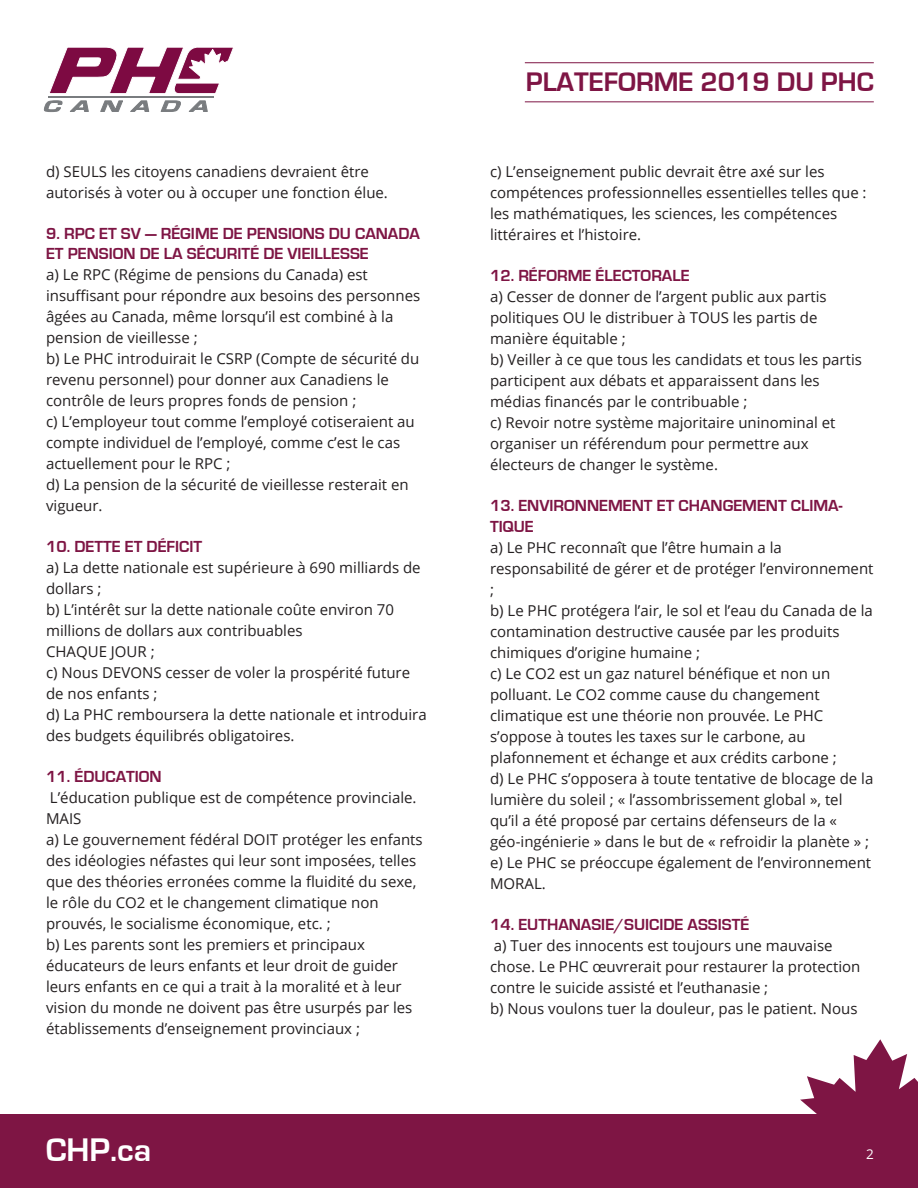
<style>
.page{position:relative;width:918px;height:1188px;background:#fff}
.page>*{position:absolute;margin:0;border:0;box-sizing:border-box;transform-origin:0 0}
.t1{font:700 33.75px "Eurostile";color:#fff}
.t2{font:700 27.6px "Eurostile";color:#7e1544}
.t3{font:700 16.5px/19.8px "Eurostile";color:#7e1544}
.t4{font:15px/21px "Open Sans";color:#231f20}
.t5{font:13.5px "Open Sans";color:#fff}
</style>
<div class="page">
<div style="left:0;top:1115px;width:918px;height:73px;background:#7e1544"></div>
<svg style="left:800px;top:1039px;width:118px;height:76px"></svg>
<svg style="left:44px;top:101px;width:18px;height:11px"></svg>
<svg style="left:70px;top:101px;width:18px;height:11px"></svg>
<svg style="left:101px;top:101px;width:22px;height:11px"></svg>
<svg style="left:131px;top:101px;width:18px;height:11px"></svg>
<svg style="left:161px;top:101px;width:20px;height:11px"></svg>
<svg style="left:189px;top:101px;width:18px;height:11px"></svg>
<svg style="left:50px;top:47px;width:184px;height:47px"></svg>
<hr style="left:48px;top:96px;width:166px;height:2px;background:#797c7f">
<hr style="left:525px;top:62px;width:349px;height:1px;background:#7e1544">
<hr style="left:525px;top:101px;width:349px;height:1px;background:#7e1544">
<p class="t4" style="left:46px;top:161px;width:343px">d) SEULS les citoyens canadiens devraient être autorisés à voter ou à occuper une fonction élue.</p>
<p class="t3" style="left:46px;top:224px;width:375px">9. RPC ET SV — RÉGIME DE PENSIONS DU CANADA<br>ET PENSION DE LA SÉCURITÉ DE VIEILLESSE</p>
<p class="t4" style="left:46px;top:264px;width:376px">a) Le RPC (Régime de pensions du Canada) est insuffisant pour répondre aux besoins des personnes âgées au Canada, même lorsqu’il est combiné à la pension de vieillesse ;<br>b) Le PHC introduirait le CSRP (Compte de sécurité du revenu personnel) pour donner aux Canadiens le contrôle de leurs propres fonds de pension ;<br>c) L’employeur tout comme l’employé cotiseraient au compte individuel de l’employé, comme c’est le cas actuellement pour le RPC ;<br>d) La pension de la sécurité de vieillesse resterait en vigueur.</p>
<p class="t3" style="left:46px;top:537px;width:158px">10. DETTE ET DÉFICIT</p>
<p class="t4" style="left:46px;top:556px;width:382px">a) La dette nationale est supérieure à 690 milliards de dollars ;<br>b) L’intérêt sur la dette nationale coûte environ 70 millions de dollars aux contribuables<br>CHAQUE JOUR ;<br>c) Nous DEVONS cesser de voler la prospérité future de nos enfants ;<br>d) La PHC remboursera la dette nationale et introduira des budgets équilibrés obligatoires.</p>
<p class="t3" style="left:46px;top:767px;width:117px">11. ÉDUCATION</p>
<p class="t4" style="left:46px;top:786px;width:378px">L’éducation publique est de compétence provinciale.<br>MAIS<br>a) Le gouvernement fédéral DOIT protéger les enfants des idéologies néfastes qui leur sont imposées, telles que des théories erronées comme la fluidité du sexe, le rôle du CO2 et le changement climatique non prouvés, le socialisme économique, etc. ;<br>b) Les parents sont les premiers et principaux éducateurs de leurs enfants et leur droit de guider leurs enfants en ce qui a trait à la moralité et à leur vision du monde ne doivent pas être usurpés par les établissements d’enseignement provinciaux ;</p>
<h2 class="t2" style="left:526px;top:67px;width:350px">PLATEFORME 2019 DU PHC</h2>
<p class="t4" style="left:490px;top:161px;width:378px">c) L’enseignement public devrait être axé sur les compétences professionnelles essentielles telles que : les mathématiques, les sciences, les compétences littéraires et l’histoire.</p>
<p class="t3" style="left:490px;top:266px;width:201px">12. RÉFORME ÉLECTORALE</p>
<p class="t4" style="left:490px;top:286px;width:373px">a) Cesser de donner de l’argent public aux partis politiques OU le distribuer à TOUS les partis de manière équitable ;<br>b) Veiller à ce que tous les candidats et tous les partis participent aux débats et apparaissent dans les médias financés par le contribuable ;<br>c) Revoir notre système majoritaire uninominal et organiser un référendum pour permettre aux électeurs de changer le système.</p>
<p class="t3" style="left:490px;top:495px;width:354px;line-height:21px">13. ENVIRONNEMENT ET CHANGEMENT CLIMA-<br>TIQUE</p>
<p class="t4" style="left:490px;top:537px;width:385px">a) Le PHC reconnaît que l’être humain a la responsabilité de gérer et de protéger l’environnement ;<br>b) Le PHC protégera l’air, le sol et l’eau du Canada de la contamination destructive causée par les produits chimiques d’origine humaine ;<br>c) Le CO2 est un gaz naturel bénéfique et non un polluant. Le CO2 comme cause du changement climatique est une théorie non prouvée. Le PHC s’oppose à toutes les taxes sur le carbone, au plafonnement et échange et aux crédits carbone ;<br>d) Le PHC s’opposera à toute tentative de blocage de la lumière du soleil ; « l’assombrissement global », tel qu’il a été proposé par certains défenseurs de la « géo-ingénierie » dans le but de « refroidir la planète » ; e) Le PHC se préoccupe également de l’environnement MORAL.</p>
<p class="t3" style="left:490px;top:915px;width:261px">14. EUTHANASIE/SUICIDE ASSISTÉ</p>
<p class="t4" style="left:490px;top:934px;width:372px">a) Tuer des innocents est toujours une mauvaise chose. Le PHC œuvrerait pour restaurer la protection contre le suicide assisté et l’euthanasie ;<br>b) Nous voulons tuer la douleur, pas le patient. Nous</p>
<h1 class="t1" style="left:46px;top:1131px;width:107px">CHP.ca</h1>
<p class="t5" style="left:866px;top:1145px;width:9px">2</p>
</div>
